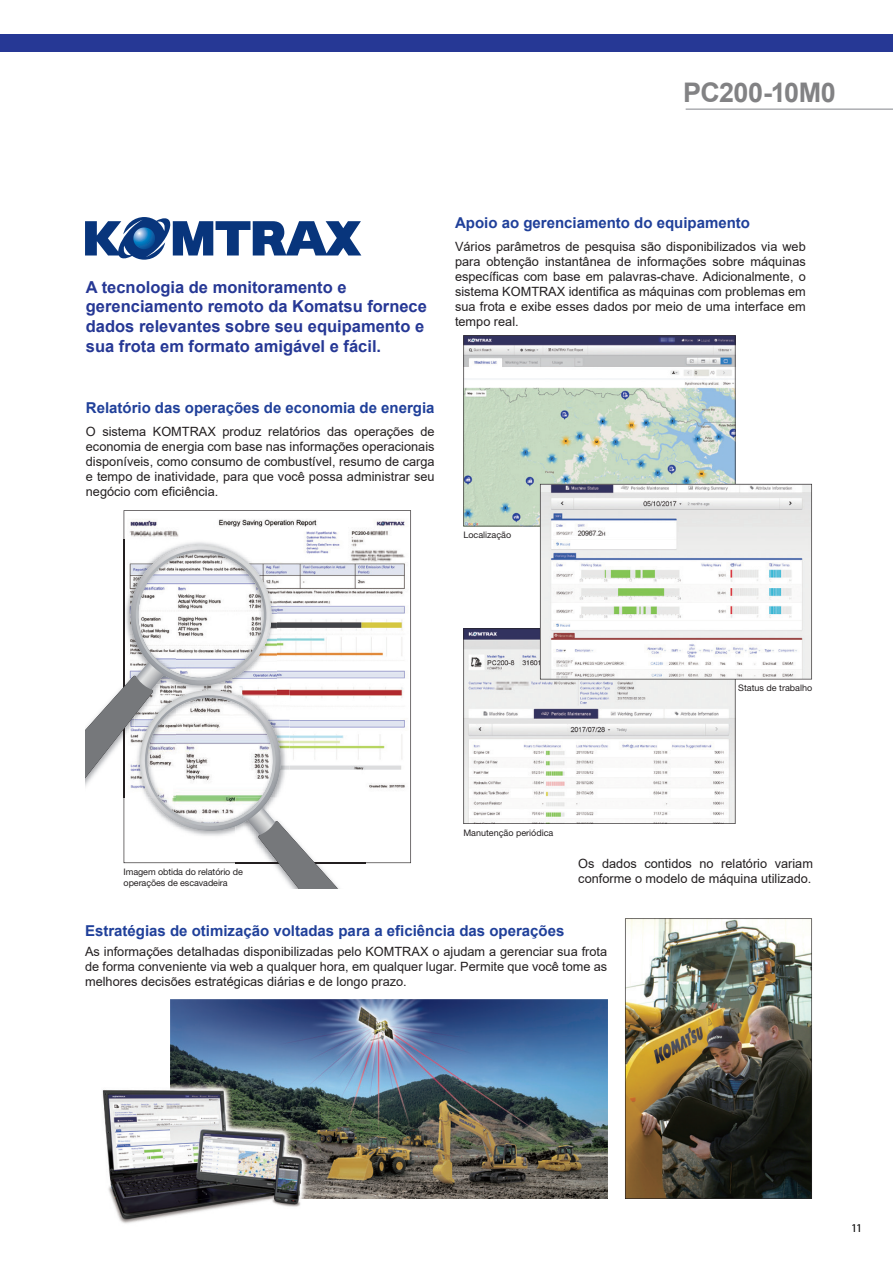
<style>
.page{position:relative;width:893px;height:1263px;background:#fff}
.page>*{position:absolute;margin:0;border:0;box-sizing:border-box;transform-origin:0 0}
.t1{font:700 27px "Arial";letter-spacing:-.02em;color:#828284}
.Walkaround_-_Unit_Bo{font:700 16.5px/19.8px "Arial";color:#263895}
.texto_azul_10{font:700 15px "Arial";color:#20409a}
.tesxto_8_5{font:12.75px/15px "Arial";color:#231f20;text-align:justify}
.t2{font:12px "Myriad Pro";color:#000}
.t3{font:9px/10.8px "Helvetica Neue LT Pro";color:#231f20}
</style>
<div class="page">
<img style="left:170px;top:999px;width:438px;height:200px">
<svg style="left:124px;top:510px;width:287px;height:353px"></svg>
<svg style="left:463px;top:335px;width:272px;height:191px;background:#c1cec7"></svg>
<svg style="left:85px;top:217px;width:276px;height:43px"></svg>
<svg style="left:463px;top:628px;width:272px;height:196px"></svg>
<svg style="left:540px;top:484px;width:272px;height:195px"></svg>
<img style="left:625px;top:918px;width:187px;height:281px">
<img style="left:359px;top:798px;width:6px;height:64px">
<img style="left:359px;top:862px;width:6px;height:2px">
<img style="left:124px;top:539px;width:153px;height:6px">
<svg style="left:85px;top:545px;width:274px;height:344px"></svg>
<img style="left:102px;top:1090px;width:199px;height:134px">
<img style="left:170px;top:1071px;width:150px;height:128px">
<hr style="left:686px;top:108px;width:207px;height:2px;background:#adaeb2">
<div style="left:0;top:34px;width:893px;height:17px;background:#263895"></div>
<h1 class="t1" style="left:683px;top:74px;width:154px">PC200-10M0</h1>
<p class="Walkaround_-_Unit_Bo" style="left:86px;top:277px;width:343px">A tecnologia de monitoramento e gerenciamento remoto da Komatsu fornece dados relevantes sobre seu equipamento e sua frota em formato amigável e fácil.</p>
<p class="texto_azul_10" style="left:86px;top:397px;width:350px">Relatório das operações de economia de energia</p>
<p class="tesxto_8_5" style="left:86px;top:424px;width:350px">O sistema KOMTRAX produz relatórios das operações de economia de energia com base nas informações operacionais disponíveis, como consumo de combustível, resumo de carga e tempo de inatividade, para que você possa administrar seu negócio com eficiência.</p>
<p class="texto_azul_10" style="left:455px;top:212px;width:297px">Apoio ao gerenciamento do equipamento</p>
<p class="tesxto_8_5" style="left:455px;top:239px;width:352px">Vários parâmetros de pesquisa são disponibilizados via web para obtenção instantânea de informações sobre máquinas específicas com base em palavras-chave. Adicionalmente, o sistema KOMTRAX identifica as máquinas com problemas em sua frota e exibe esses dados por meio de uma interface em tempo real.</p>
<p class="t3" style="left:463px;top:530px;width:49px">Localização</p>
<p class="t3" style="left:124px;top:866px;width:121px">Imagem obtida do relatório de operações de escavadeira</p>
<p class="t3" style="left:738px;top:683px;width:75px">Status de trabalho</p>
<p class="t3" style="left:463px;top:827px;width:91px">Manutenção periódica</p>
<p class="tesxto_8_5" style="left:578px;top:856px;width:236px">Os dados contidos no relatório variam conforme o modelo de máquina utilizado.</p>
<p class="texto_azul_10" style="left:85px;top:920px;width:481px">Estratégias de otimização voltadas para a eficiência das operações</p>
<p class="tesxto_8_5" style="left:85px;top:943px;width:524px">As informações detalhadas disponibilizadas pelo KOMTRAX o ajudam a gerenciar sua frota de forma conveniente via web a qualquer hora, em qualquer lugar. Permite que você tome as melhores decisões estratégicas diárias e de longo prazo.</p>
<p class="t2" style="left:851px;top:1220px;width:13px">11</p>
</div>
